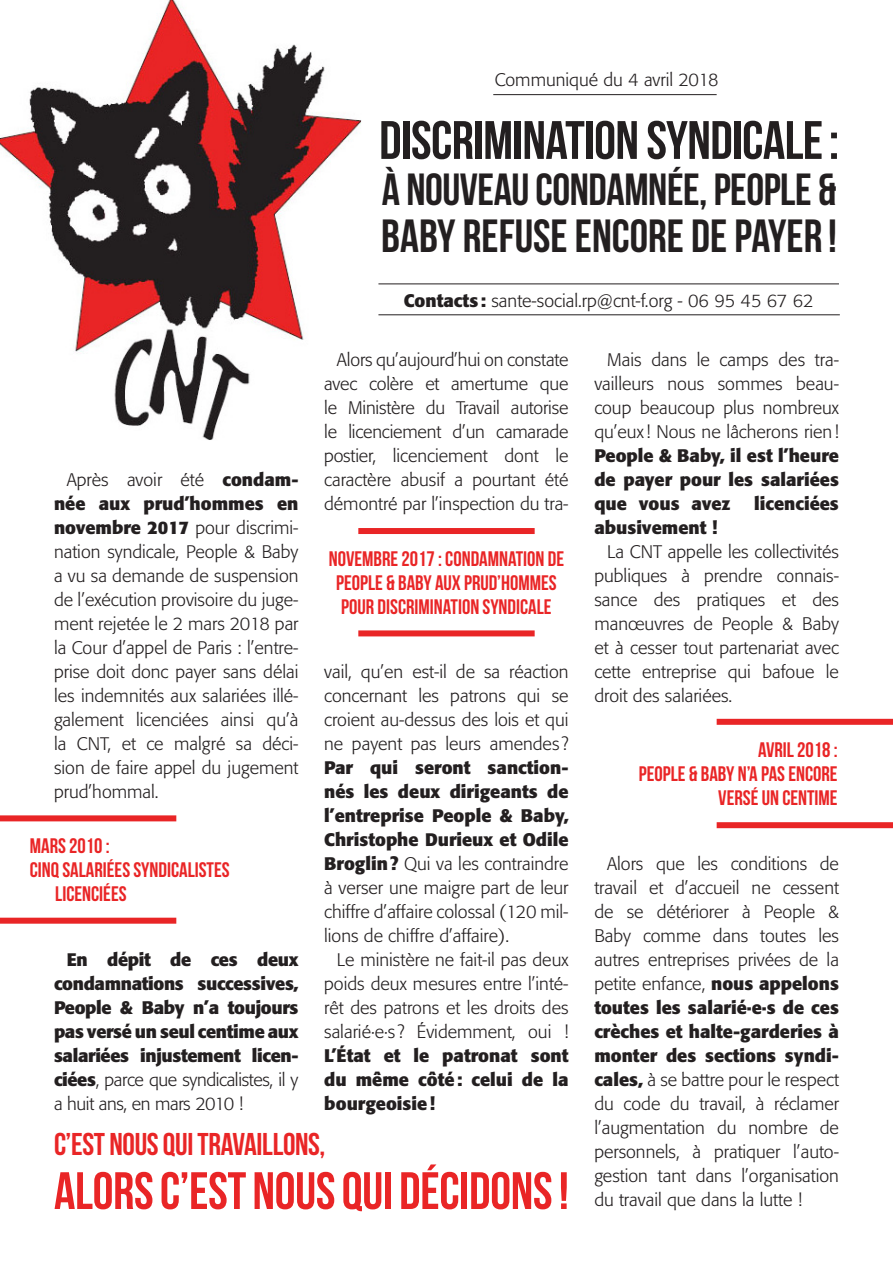
<style>
.page{position:relative;width:893px;height:1263px;background:#fff}
.page>*{position:absolute;margin:0;border:0;box-sizing:border-box;transform-origin:0 0}
.titre{font:54px "Bebas Neue";letter-spacing:-.01em;color:#231f20}
.t1{font:52.5px "Bebas Neue";letter-spacing:-.005em;color:#e92526}
.titre-2{font:46.5px "Bebas Neue";color:#231f20}
.titre-3{font:45px "Bebas Neue";letter-spacing:-.01em;color:#231f20}
.t2{font:31.5px "Bebas Neue";letter-spacing:-.01em;color:#e92526}
.inter{font:21px/24px "Bebas Neue";color:#e92526}
.t3{font:300 18px/24px "Formata";color:#231f20;text-align:justify}
.t4{font:700 18px/24px "Formata";letter-spacing:-.02em;color:#231f20;text-align:justify}
.t5{font:700 18px "Formata";color:#231f20}
.s1{font-weight:700}
.s2{font-weight:300}
</style>
<div class="page">
<img style="left:0;top:0;width:361px;height:440px">
<div style="left:0;top:815px;width:176px;height:6px;background:#e92526"></div>
<div style="left:0;top:918px;width:176px;height:6px;background:#e92526"></div>
<div style="left:358px;top:528px;width:177px;height:6px;background:#e92526"></div>
<div style="left:358px;top:630px;width:177px;height:6px;background:#e92526"></div>
<div style="left:717px;top:719px;width:176px;height:6px;background:#e92526"></div>
<div style="left:717px;top:822px;width:176px;height:6px;background:#e92526"></div>
<hr style="left:378px;top:283px;width:461px;height:1px;background:#231f20">
<hr style="left:378px;top:314px;width:462px;height:1px;background:#231f20">
<hr style="left:493px;top:94px;width:224px;height:1px;background:#231f20">
<p class="t3" style="left:495px;top:68px;width:225px">Communiqué du 4 avril 2018</p>
<p class="titre" style="left:379px;top:111px;width:461px">DISCRIMINATION SYNDICALE:</p>
<p class="titre-3" style="left:382px;top:165px;width:456px">À NOUVEAU CONDAMNÉE, PEOPLE &amp;</p>
<p class="titre-2" style="left:381px;top:210px;width:457px">BABY REFUSE ENCORE DE PAYER !</p>
<p class="t3" style="left:404px;top:288px;width:411px"><span class="s1">Contacts :</span> sante-social.rp@cnt-f.org - 06 95 45 67 62</p>
<p class="t3" style="left:54px;top:468px;width:246px;text-indent:13px">Après avoir été <span class="s1">condam&shy;née aux prud’hommes en novembre 2017</span> pour discrimi&shy;nation syndicale, People &amp; Baby a vu sa demande de suspension de l’exécution provisoire du juge&shy;ment rejetée le 2 mars 2018 par la Cour d’appel de Paris : l’entre&shy;prise doit donc payer sans délai les indemnités aux salariées illé&shy;galement licenciées ainsi qu’à la CNT, et ce malgré sa déci&shy;sion de faire appel du jugement prud’hommal.</p>
<p class="inter" style="left:30px;top:834px;width:81px">MARS 2010 :</p>
<p class="inter" style="left:55px;top:858px;width:176px;text-indent:-26px">CINQ SALARIÉES SYNDICALISTES<br>LICENCIÉES</p>
<p class="t4" style="left:54px;top:947px;width:246px;text-indent:13px">En dépit de ces deux condamnations successives, People &amp; Baby n’a toujours pas versé un seul centime aux salariées injustement licen&shy;ciées<span class="s2">, parce que syndicalistes, il y a huit ans, en mars 2010 !</span></p>
<p class="t3" style="left:324px;top:348px;width:246px;text-indent:13px">Alors qu’aujourd’hui on constate avec colère et amertume que le Ministère du Travail autorise le licenciement d’un camarade postier, licenciement dont le caractère abusif a pourtant été démontré par l’inspection du tra-</p>
<p class="inter" style="left:329px;top:546px;width:237px;text-align:center">NOVEMBRE 2017 : CONDAMNATION DE<br>PEOPLE &amp; BABY AUX PRUD’HOMMES<br>POUR DISCRIMINATION SYNDICALE</p>
<p class="t3" style="left:324px;top:660px;width:246px">vail, qu’en est-il de sa réaction concernant les patrons qui se croient au-dessus des lois et qui ne payent pas leurs amendes ?<br><span class="s1">Par qui seront sanction&shy;nés les deux dirigeants de l’entreprise People &amp; Baby, Christophe Durieux et Odile Broglin?</span> Qui va les contraindre à verser une maigre part de leur chiffre d’affaire colossal (120 mil&shy;lions de chiffre d’affaire).</p>
<p class="t3" style="left:324px;top:948px;width:246px;text-indent:13px">Le ministère ne fait-il pas deux poids deux mesures entre l’inté&shy;rêt des patrons et les droits des salarié·e·s ? Évidemment, oui !<br><span class="s1">L’État et le patronat sont du même côté: celui de la bourgeoisie!</span></p>
<p class="t2" style="left:54px;top:1127px;width:273px">C’EST NOUS QUI TRAVAILLONS,</p>
<p class="t1" style="left:54px;top:1162px;width:516px">ALORS C’EST NOUS QUI DÉCIDONS !</p>
<p class="t3" style="left:594px;top:348px;width:246px;text-indent:13px">Mais dans le camps des tra&shy;vailleurs nous sommes beau&shy;coup beaucoup plus nombreux qu’eux! Nous ne lâcherons rien!<br><span class="s1">People &amp; Baby, il est l’heure de payer pour les salariées que vous avez</span></p>
<p class="t5" style="left:754px;top:492px;width:86px">licenciées</p>
<p class="t5" style="left:594px;top:516px;width:125px">abusivement !</p>
<p class="t3" style="left:594px;top:540px;width:246px;text-indent:13px">La CNT appelle les collectivités publiques à prendre connais&shy;sance des pratiques et des manœuvres de People &amp; Baby et à cesser tout partenariat avec cette entreprise qui bafoue le droit des salariées.</p>
<p class="inter" style="left:758px;top:738px;width:81px">AVRIL 2018 :</p>
<p class="inter" style="left:639px;top:762px;width:200px">PEOPLE &amp; BABY N’A PAS ENCORE</p>
<p class="inter" style="left:718px;top:786px;width:121px">VERSÉ UN CENTIME</p>
<p class="t3" style="left:594px;top:852px;width:246px;text-indent:13px">Alors que les conditions de travail et d’accueil ne cessent de se détériorer à People &amp; Baby comme dans toutes les autres entreprises privées de la petite enfance, <span class="s1">nous appelons toutes les salarié·e·s de ces crèches et halte-garderies à monter des sections syndi&shy;cales,</span> à se battre pour le respect du code du travail, à réclamer l’augmentation du nombre de personnels, à pratiquer l’auto&shy;gestion tant dans l’organisation du travail que dans la lutte !</p>
</div>
